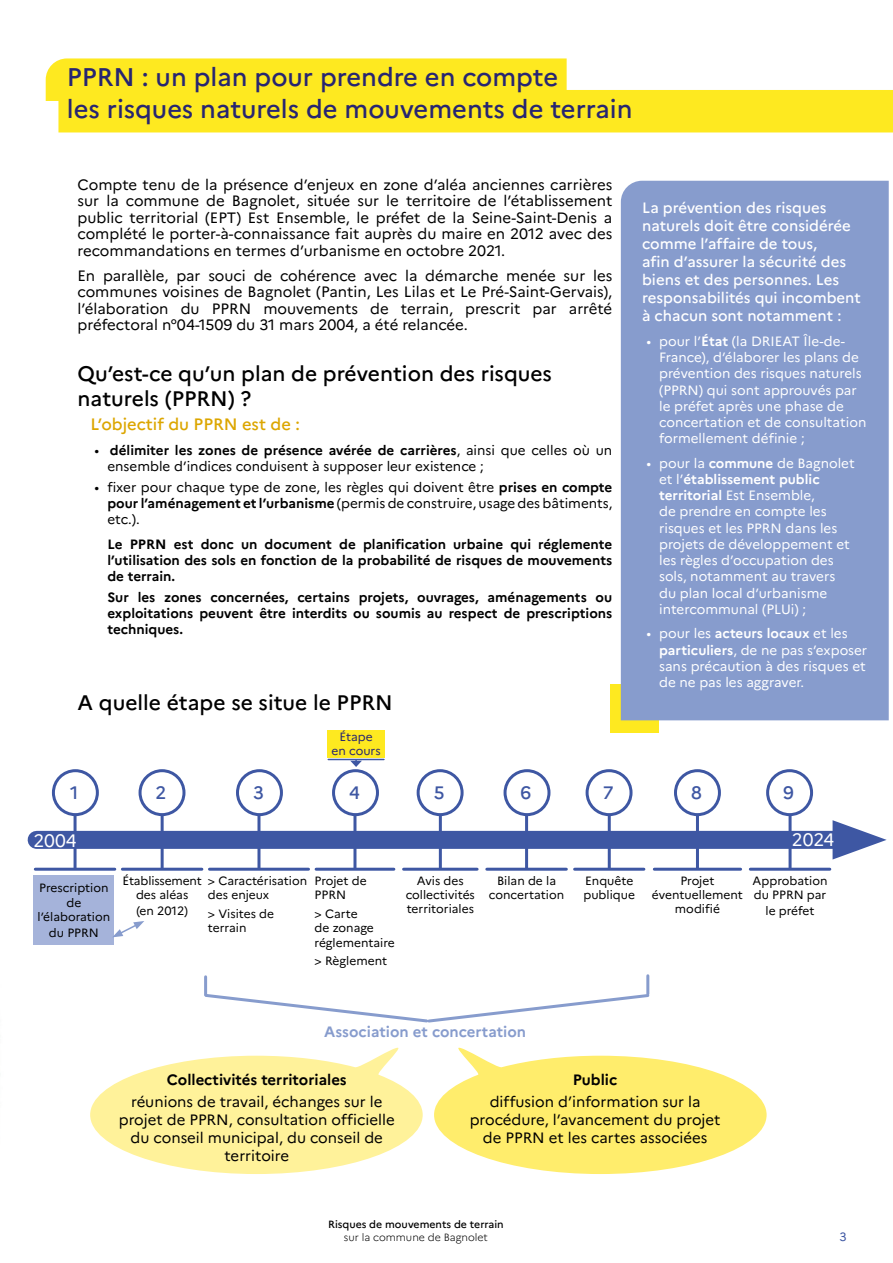
<style>
.page{position:relative;width:893px;height:1263px;background:#fff}
.page>*{position:absolute;margin:0;border:0;box-sizing:border-box;transform-origin:0 0}
.t1{font:500 25.5px/31.5px "Marianne";color:#272571}
.t2{font:500 21px/25.2px "Marianne";color:#000}
.t3{font:500 18px "Marianne";color:#3e57a3}
.t4{font:18px "Marianne";color:#fff}
.t5{font:500 16.5px "Marianne";color:#dca600}
.t6{font:15px/16.5px "Marianne";color:#000;text-align:justify}
.t7{font:500 15px/18px "Marianne";color:#fff}
.t8{font:700 15px "Marianne";color:#000}
.t9{font:700 15px "Marianne";color:#879ccd}
.t10{font:13.5px/16.2px "Marianne";color:#fff}
.t11{font:700 13.5px/16.2px "Marianne";color:#000;text-align:justify}
.t12{font:13.5px/16.2px "Marianne";color:#000}
.t13{font:12px/14.4px "Marianne";color:#000}
.t14{font:12px/14.4px "Marianne";color:#272571;text-align:center}
.t15{font:12px "Marianne";color:#3e57a3}
.t16{font:500 10.5px "Marianne";color:#000}
.t17{font:300 10.5px "Marianne";color:#000}
.s1{font-weight:700}
</style>
<div class="page">
<svg style="left:434px;top:1047px;width:333px;height:127px"></svg>
<div style="left:611px;top:685px;width:48px;height:48px;background:#fee920"></div>
<svg style="left:90px;top:1047px;width:333px;height:127px"></svg>
<svg style="left:46px;top:58px;width:847px;height:74px"></svg>
<div style="left:621px;top:181px;width:268px;height:539px;background:#879ccd"></div>
<div style="left:37px;top:831px;width:817px;height:18px;background:#3e57a3"></div>
<svg style="left:833px;top:820px;width:54px;height:39px"></svg>
<hr style="left:35px;top:868px;width:80px;height:3px;background:#3e57a3">
<hr style="left:74px;top:798px;width:3px;height:70px;background:#3e57a3">
<div style="left:34px;top:876px;width:80px;height:69px;background:#a5b3da"></div>
<hr style="left:122px;top:868px;width:80px;height:3px;background:#3e57a3">
<hr style="left:161px;top:798px;width:3px;height:70px;background:#3e57a3">
<hr style="left:209px;top:868px;width:100px;height:3px;background:#3e57a3">
<hr style="left:257px;top:798px;width:3px;height:70px;background:#3e57a3">
<hr style="left:316px;top:868px;width:78px;height:3px;background:#3e57a3">
<hr style="left:353px;top:798px;width:3px;height:70px;background:#3e57a3">
<hr style="left:404px;top:868px;width:73px;height:3px;background:#3e57a3">
<hr style="left:439px;top:798px;width:3px;height:70px;background:#3e57a3">
<hr style="left:487px;top:868px;width:79px;height:3px;background:#3e57a3">
<hr style="left:525px;top:798px;width:3px;height:70px;background:#3e57a3">
<hr style="left:575px;top:868px;width:69px;height:3px;background:#3e57a3">
<hr style="left:608px;top:798px;width:3px;height:70px;background:#3e57a3">
<hr style="left:654px;top:868px;width:87px;height:3px;background:#3e57a3">
<hr style="left:696px;top:798px;width:3px;height:70px;background:#3e57a3">
<hr style="left:750px;top:868px;width:80px;height:3px;background:#3e57a3">
<hr style="left:789px;top:798px;width:3px;height:70px;background:#3e57a3">
<svg style="left:113px;top:921px;width:31px;height:16px"></svg>
<hr style="left:646px;top:976px;width:3px;height:18px;background:#879ccd">
<hr style="left:204px;top:977px;width:3px;height:18px;background:#879ccd">
<svg style="left:204px;top:992px;width:446px;height:31px"></svg>
<div style="left:53px;top:771px;width:44px;height:44px;background:#fff;border-radius:50%"></div>
<div style="left:52px;top:769px;width:47px;height:47px;border:3px solid #3e57a3;border-radius:50%"></div>
<div style="left:140px;top:771px;width:44px;height:44px;background:#fff;border-radius:50%"></div>
<div style="left:139px;top:769px;width:46px;height:47px;border:3px solid #3e57a3;border-radius:50%"></div>
<div style="left:237px;top:771px;width:44px;height:44px;background:#fff;border-radius:50%"></div>
<div style="left:236px;top:769px;width:47px;height:47px;border:3px solid #3e57a3;border-radius:50%"></div>
<div style="left:334px;top:771px;width:43px;height:44px;background:#fff;border-radius:50%"></div>
<div style="left:332px;top:769px;width:47px;height:47px;border:3px solid #3e57a3;border-radius:50%"></div>
<div style="left:418px;top:771px;width:44px;height:44px;background:#fff;border-radius:50%"></div>
<div style="left:417px;top:769px;width:47px;height:47px;border:3px solid #3e57a3;border-radius:50%"></div>
<div style="left:505px;top:771px;width:44px;height:44px;background:#fff;border-radius:50%"></div>
<div style="left:504px;top:769px;width:46px;height:47px;border:3px solid #3e57a3;border-radius:50%"></div>
<div style="left:587px;top:771px;width:44px;height:44px;background:#fff;border-radius:50%"></div>
<div style="left:586px;top:769px;width:46px;height:47px;border:3px solid #3e57a3;border-radius:50%"></div>
<div style="left:675px;top:771px;width:44px;height:44px;background:#fff;border-radius:50%"></div>
<div style="left:674px;top:769px;width:47px;height:47px;border:3px solid #3e57a3;border-radius:50%"></div>
<div style="left:768px;top:771px;width:44px;height:44px;background:#fff;border-radius:50%"></div>
<div style="left:766px;top:769px;width:47px;height:47px;border:3px solid #3e57a3;border-radius:50%"></div>
<div style="left:327px;top:730px;width:58px;height:27px;background:#fee920"></div>
<hr style="left:328px;top:759px;width:56px;height:1px;background:#3e57a3">
<svg style="left:350px;top:760px;width:12px;height:7px"></svg>
<h1 class="t1" style="left:67px;top:59px;width:567px">PPRN : un plan pour prendre en compte<br>les risques naturels de mouvements de terrain</h1>
<p class="t6" style="left:78px;top:175px;width:536px">Compte tenu de la présence d’enjeux en zone d’aléa anciennes carrières sur la commune de Bagnolet, située sur le territoire de l’établissement public territorial (EPT) Est Ensemble, le préfet de la Seine-Saint-Denis a complété le porter-à-connaissance fait auprès du maire en 2012 avec des recommandations en termes d’urbanisme en octobre 2021.</p>
<p class="t6" style="left:78px;top:266px;width:536px">En parallèle, par souci de cohérence avec la démarche menée sur les communes voisines de Bagnolet (Pantin, Les Lilas et Le Pré-Saint-Gervais), l’élaboration du PPRN mouvements de terrain, prescrit par arrêté préfectoral n°04-1509 du 31 mars 2004, a été relancée.</p>
<h2 class="t2" style="left:78px;top:359px;width:476px">Qu’est-ce qu’un plan de prévention des risques naturels (PPRN) ?</h2>
<p class="t5" style="left:90px;top:412px;width:211px">L’objectif du PPRN est de :</p>
<p class="t12" style="left:107px;top:441px;width:506px;text-indent:-13px">• <span class="s1">délimiter les zones de présence avérée de carrières</span>, ainsi que celles où un ensemble d’indices conduisent à supposer leur existence ;</p>
<p class="t12" style="left:107px;top:478px;width:506px;text-align:justify;text-indent:-13px">• fixer pour chaque type de zone, les règles qui doivent être <span class="s1">prises en compte pour l’aménagement et l’urbanisme</span> (permis de construire, usage des bâtiments, etc.).</p>
<p class="t11" style="left:107px;top:535px;width:506px">Le PPRN est donc un document de planification urbaine qui réglemente l’utilisation des sols en fonction de la probabilité de risques de mouvements de terrain.</p>
<p class="t11" style="left:107px;top:588px;width:506px">Sur les zones concernées, certains projets, ouvrages, aménagements ou exploitations peuvent être interdits ou soumis au respect de prescriptions techniques.</p>
<h2 class="t2" style="left:78px;top:688px;width:317px">A quelle étape se situe le PPRN</h2>
<p class="t14" style="left:331px;top:728px;width:51px">Étape en cours</p>
<p class="t7" style="left:642px;top:198px;width:220px">La prévention des risques naturels doit être considérée comme l’affaire de tous,<br>afin d’assurer la sécurité des biens et des personnes. Les responsabilités qui incombent à chacun sont notamment :</p>
<p class="t10" style="left:659px;top:332px;width:209px;text-indent:-13px">• pour l’<span class="s1">État</span> (la DRIEAT Île-de-<br>France), d’élaborer les plans de prévention des risques naturels (PPRN) qui sont approuvés par le préfet après une phase de concertation et de consultation formellement définie ;</p>
<p class="t10" style="left:659px;top:454px;width:197px;text-indent:-13px">• pour la <span class="s1">commune</span> de Bagnolet et l’<span class="s1">établissement public territorial</span> Est Ensemble,<br>de prendre en compte les risques et les PPRN dans les projets de développement et les règles d’occupation des sols, notamment au travers du plan local d’urbanisme intercommunal (PLUi) ;</p>
<p class="t10" style="left:659px;top:624px;width:210px;text-indent:-13px">• pour les <span class="s1">acteurs locaux</span> et les <span class="s1">particuliers</span>, de ne pas s’exposer sans précaution à des risques et de ne pas les aggraver.</p>
<p class="t3" style="left:70px;top:779px;width:10px">1</p>
<p class="t3" style="left:156px;top:779px;width:12px">2</p>
<p class="t3" style="left:253px;top:779px;width:12px">3</p>
<p class="t3" style="left:349px;top:779px;width:12px">4</p>
<p class="t3" style="left:434px;top:779px;width:12px">5</p>
<p class="t3" style="left:521px;top:779px;width:12px">6</p>
<p class="t3" style="left:603px;top:779px;width:12px">7</p>
<p class="t3" style="left:691px;top:779px;width:12px">8</p>
<p class="t3" style="left:783px;top:779px;width:12px">9</p>
<p class="t4" style="left:33px;top:826px;width:45px">2004</p>
<p class="t4" style="left:792px;top:826px;width:44px">2024</p>
<p class="t13" style="left:37px;top:880px;width:74px;text-align:center">Prescription de l’élaboration</p>
<p class="t13" style="left:49px;top:925px;width:51px">du PPRN</p>
<p class="t13" style="left:122px;top:872px;width:81px;text-align:center">Établissement des aléas</p>
<p class="t13" style="left:136px;top:903px;width:53px">(en 2012)</p>
<p class="t13" style="left:208px;top:872px;width:101px">&gt; Caractérisation des enjeux</p>
<p class="t13" style="left:208px;top:905px;width:68px">&gt; Visites de terrain</p>
<p class="t13" style="left:315px;top:872px;width:54px">Projet de<br>PPRN</p>
<p class="t13" style="left:315px;top:905px;width:82px">&gt; Carte<br>de zonage réglementaire</p>
<p class="t13" style="left:315px;top:953px;width:74px">&gt; Règlement</p>
<p class="t13" style="left:406px;top:872px;width:71px;text-align:center">Avis des collectivités territoriales</p>
<p class="t13" style="left:489px;top:872px;width:77px;text-align:center">Bilan de la concertation</p>
<p class="t13" style="left:583px;top:872px;width:53px">Enquête publique</p>
<p class="t13" style="left:652px;top:872px;width:93px;text-align:center">Projet éventuellement modifié</p>
<p class="t13" style="left:752px;top:872px;width:77px">Approbation du PPRN par</p>
<p class="t13" style="left:765px;top:903px;width:51px">le préfet</p>
<p class="t9" style="left:324px;top:1020px;width:203px">Association et concertation</p>
<p class="t8" style="left:167px;top:1068px;width:181px">Collectivités territoriales</p>
<p class="t6" style="left:119px;top:1092px;width:277px;line-height:18px;text-align:center">réunions de travail, échanges sur le projet de PPRN, consultation officielle du conseil municipal, du conseil de territoire</p>
<p class="t8" style="left:573px;top:1068px;width:46px">Public</p>
<p class="t6" style="left:470px;top:1092px;width:252px;line-height:18px;text-align:center">diffusion d’information sur la procédure, l’avancement du projet de PPRN et les cartes associées</p>
<p class="t16" style="left:328px;top:1216px;width:177px">Risques de mouvements de terrain</p>
<p class="t17" style="left:344px;top:1229px;width:145px">sur la commune de Bagnolet</p>
<p class="t15" style="left:840px;top:1228px;width:9px">3</p>
</div>
